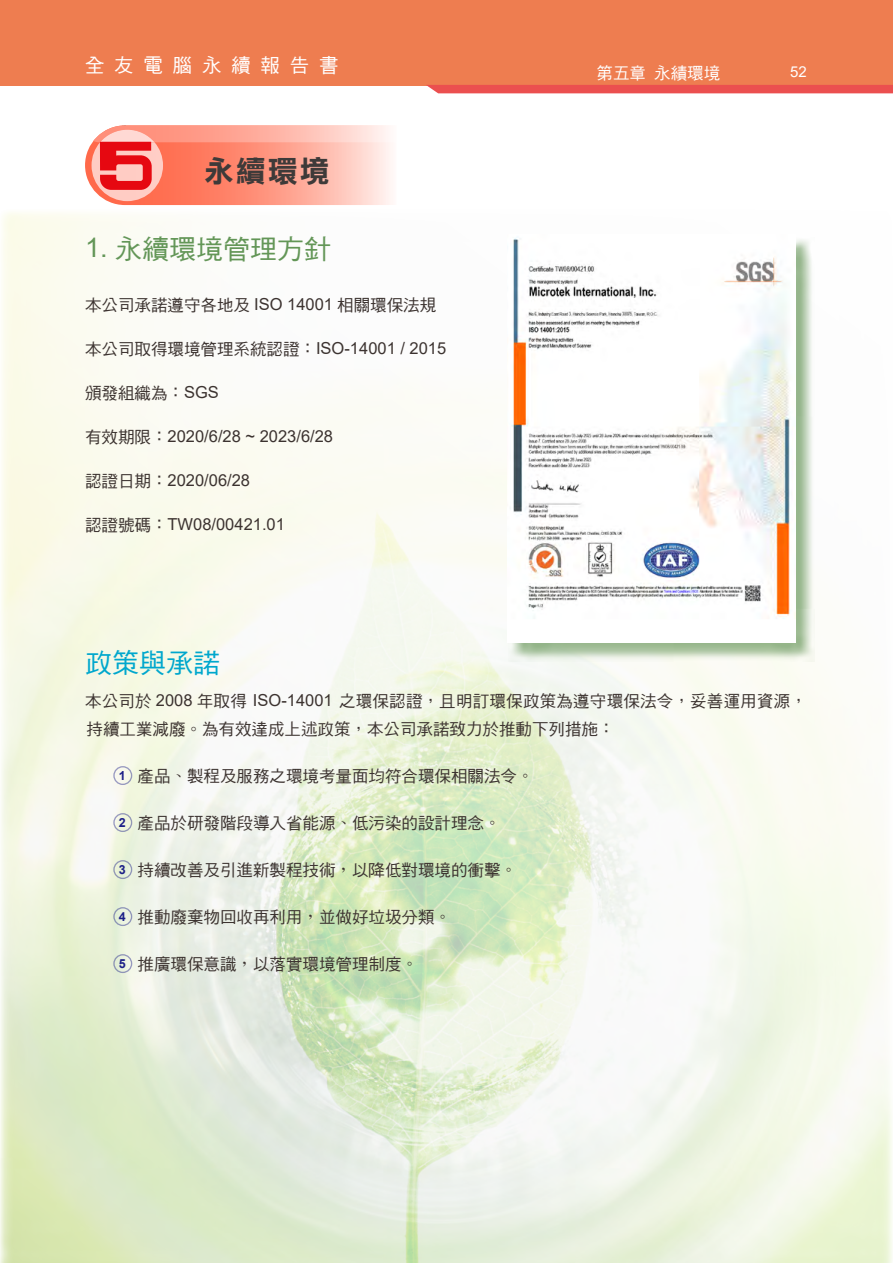
<style>
.page{position:relative;width:893px;height:1263px;background:#fff}
.page>*{position:absolute;margin:0;border:0;box-sizing:border-box;transform-origin:0 0}
.t1{font:30px "DF Li Hei W7 WIN BF";color:#3e3a39}
.t2{font:27px "DF Hei W5 WIN BF";color:#639657}
.t3{font:27px "DF Hei W5 WIN BF";color:#00a7cd}
.t4{font:19.5px "DF Hei W5 WIN BF";color:#fff}
.t5{font:16.5px/27.8px "DF Hei W5 WIN BF";color:#3c3330}
.t6{font:16.5px "Arial";color:#3c3330}
.t7{font:16.5px "DF Hei W5 WIN BF";color:#fff}
.t8{font:15px "Arial";color:#fff}
.s1{font-family:"Arial"}
.s2{font-family:"DF Hei W5 WIN BF"}
.s3{font-family:"Arial";font-weight:700;font-size:12.45px;color:#1d2088}
.s4{font-family:"Adobe Ming Std";font-weight:300}
</style>
<div class="page">
<div style="left:0;top:0;width:893px;height:85px;background:#ee7d50"></div>
<div style="left:426px;top:85px;width:467px;height:8px;background:#eb4f4f"></div>
<img style="left:0;top:212px;width:892px;height:1051px">
<div style="left:113px;top:766px;width:19px;height:19px;border:1px solid #1d2088;border-radius:50%"></div>
<div style="left:113px;top:813px;width:19px;height:19px;border:1px solid #1d2088;border-radius:50%"></div>
<div style="left:113px;top:860px;width:19px;height:19px;border:1px solid #1d2088;border-radius:50%"></div>
<div style="left:113px;top:907px;width:19px;height:19px;border:1px solid #1d2088;border-radius:50%"></div>
<div style="left:113px;top:954px;width:19px;height:19px;border:1px solid #1d2088;border-radius:50%"></div>
<div style="left:509px;top:237px;width:306px;height:424px;background:#739e66;opacity:.75"></div>
<img style="left:507px;top:235px;width:289px;height:407px">
<svg style="left:85px;top:125px;width:306px;height:80px;background:#fd9f90"></svg>
<p class="t4" style="left:85px;top:55px;width:255px">全 友 電 腦 永 續 報 告 書</p>
<p class="t7" style="left:596px;top:65px;width:125px">第五章 永績環境</p>
<p class="t8" style="left:790px;top:62px;width:18px">52</p>
<h1 class="t1" style="left:204px;top:156px;width:127px">永續環境</h1>
<h2 class="t2" style="left:85px;top:235px;width:248px"><span class="s1">1.</span> 永續環境管理方針</h2>
<p class="t5" style="left:85px;top:291px;width:353px">本公司承諾遵守各地及 <span class="s1">ISO 14001</span> 相關環保法規</p>
<p class="t5" style="left:85px;top:335px;width:363px">本公司取得環境管理系統認證：<span class="s1">ISO-14001 / 2015</span></p>
<p class="t5" style="left:85px;top:379px;width:135px">頒發組織為：<span class="s1">SGS</span></p>
<p class="t6" style="left:85px;top:425px;width:250px"><span class="s2">有效期限：</span>2020/6/28 ~ 2023/6/28</p>
<p class="t6" style="left:85px;top:469px;width:167px"><span class="s2">認證日期：</span>2020/06/28</p>
<p class="t6" style="left:85px;top:513px;width:201px"><span class="s2">認證號碼：</span>TW08/00421.01</p>
<h2 class="t3" style="left:85px;top:649px;width:136px">政策與承諾</h2>
<p class="t5" style="left:85px;top:687px;width:723px">本公司於 <span class="s1">2008</span> 年取得 <span class="s1">ISO-14001</span> 之環保認證，且明訂環保政策為遵守環保法令，妥善運用資源，持續工業減廢。為有效達成上述政策，本公司承諾致力於推動下列措施：</p>
<p class="t5" style="left:119px;top:762px;width:416px"><span class="s3">1</span> 產品<span class="s4">、</span>製程及服務之環境考量面均符合環保相關法令<span class="s4">。</span></p>
<p class="t5" style="left:119px;top:809px;width:383px"><span class="s3">2</span> 產品於研發階段導入省能源<span class="s4">、</span>低污染的設計理念<span class="s4">。</span></p>
<p class="t5" style="left:119px;top:856px;width:400px"><span class="s3">3</span> 持續改善及引進新製程技術<span class="s4">，</span>以降低對環境的衝擊<span class="s4">。</span></p>
<p class="t5" style="left:119px;top:903px;width:334px"><span class="s3">4</span> 推動廢棄物回收再利用<span class="s4">，</span>並做好垃圾分類<span class="s4">。</span></p>
<p class="t5" style="left:119px;top:950px;width:301px"><span class="s3">5</span> 推廣環保意識<span class="s4">，</span>以落實環境管理制度<span class="s4">。</span></p>
</div>
